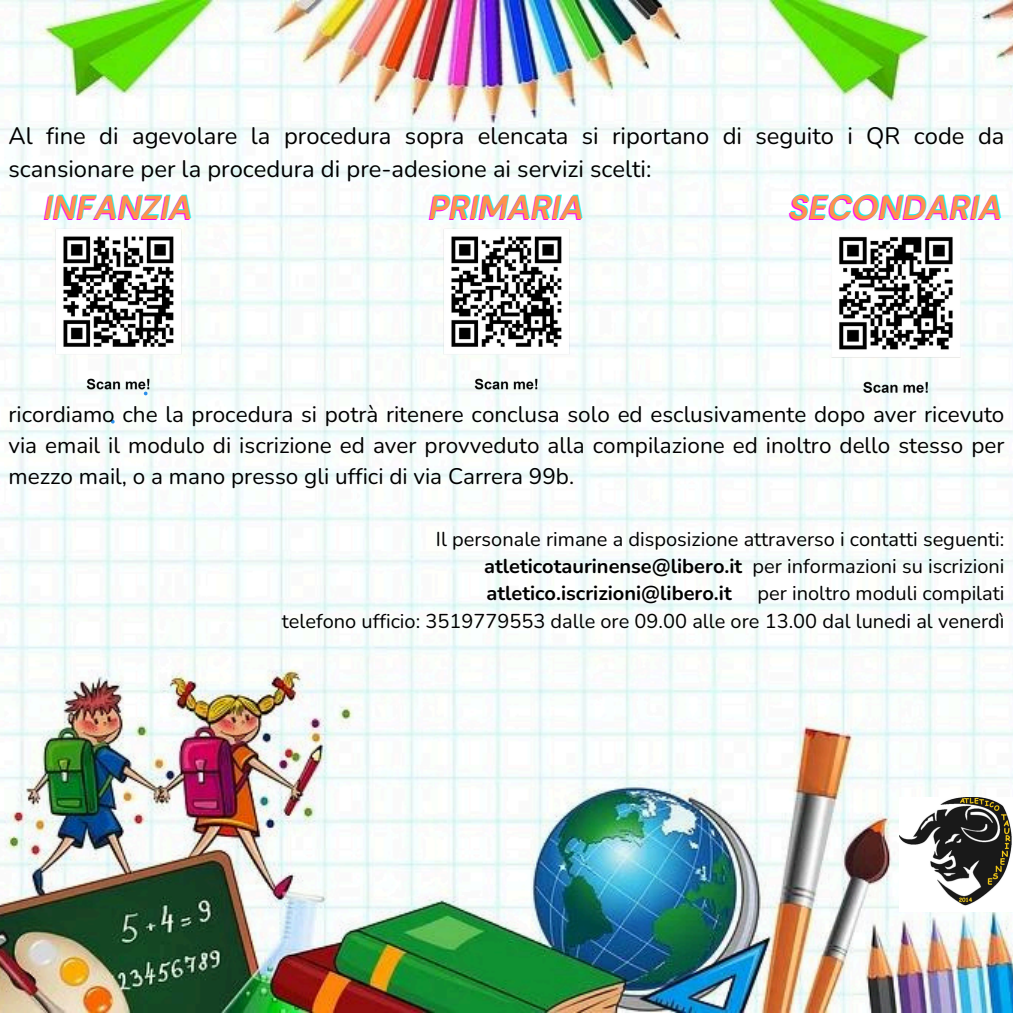
<style>
.page{position:relative;width:1013px;height:1013px;background:#fff}
.page>*{position:absolute;margin:0;border:0;box-sizing:border-box;transform-origin:0 0}
.t1{font:italic 700 33.12px "DM Sans";color:#f0f}
.t2{font:23.75px/32.8px "Nunito";color:#000}
.t3{font:22.5px/31px "Nunito";color:#000;text-align:justify}
.t4{font:20px "Nunito";color:#000}
.t5{font:700 20px "Nunito";color:#000}
.s1{font-weight:400}
</style>
<div class="page">
<img style="left:0;top:0;width:1012px;height:1012px">
<img style="left:899px;top:797px;width:113px;height:114px">
<img style="left:38px;top:211px;width:160px;height:210px">
<img style="left:426px;top:211px;width:160px;height:210px">
<img style="left:813px;top:211px;width:165px;height:213px">
<p class="t2" style="left:8px;top:120px;width:997px">Al fine di agevolare la procedura sopra elencata si riportano di seguito i QR code da scansionare per la procedura di pre-adesione ai servizi scelti:</p>
<h1 class="t1" style="left:43px;top:187px;width:150px">INFANZIA</h1>
<h1 class="t1" style="left:428px;top:187px;width:156px">PRIMARIA</h1>
<h1 class="t1" style="left:788px;top:187px;width:215px">SECONDARIA</h1>
<p class="t3" style="left:8px;top:399px;width:997px">ricordiamo che la procedura si potrà ritenere conclusa solo ed esclusivamente dopo aver ricevuto via email il modulo di iscrizione ed aver provveduto alla compilazione ed inoltro dello stesso per mezzo mail, o a mano presso gli uffici di via Carrera 99b.</p>
<p class="t4" style="left:436px;top:526px;width:570px">Il personale rimane a disposizione attraverso i contatti seguenti:</p>
<p class="t5" style="left:484px;top:553px;width:521px">atleticotaurinense@libero.it <span class="s1">per informazioni su iscrizioni</span></p>
<p class="t5" style="left:486px;top:580px;width:247px">atletico.iscrizioni@libero.it</p>
<p class="t4" style="left:757px;top:580px;width:248px">per inoltro moduli compilati</p>
<p class="t4" style="left:282px;top:607px;width:724px">telefono ufficio: 3519779553 dalle ore 09.00 alle ore 13.00 dal lunedi al venerdì</p>
</div>
